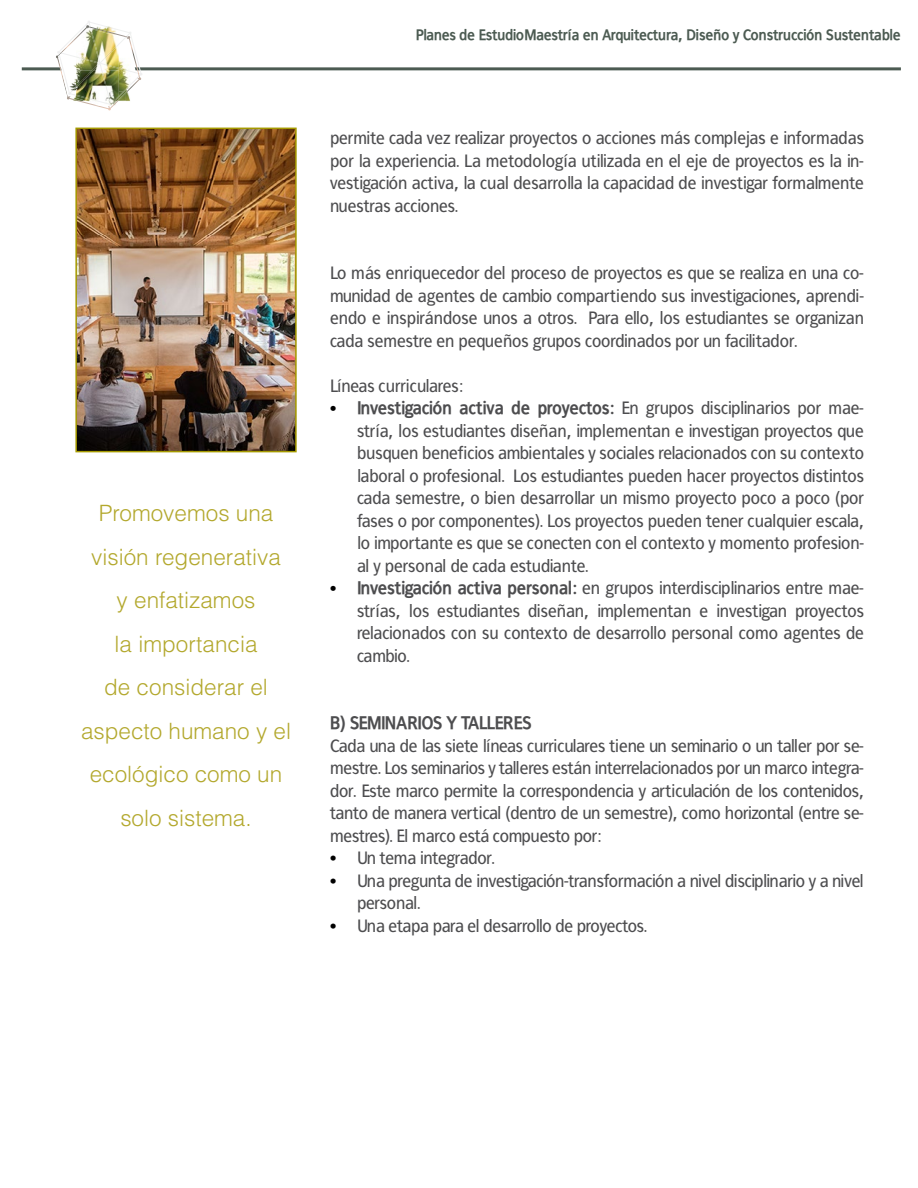
<style>
.page{position:relative;width:918px;height:1188px;background:#fff}
.page>*{position:absolute;margin:0;border:0;box-sizing:border-box;transform-origin:0 0}
.t1{font:300 22.5px/43.5px "Helvetica LT Std";color:#b3a82d;text-align:center}
.t2{font:18px/22.5px "Francophil Sans";letter-spacing:-.01em;color:#4d4d4f;text-align:justify}
.t3{font:700 18px "Francophil Sans";letter-spacing:-.04em;color:#4d4d4f}
.t4{font:700 15px "Francophil Sans";color:#4c5b52}
.s1{font-family:"Times";font-weight:700;color:#000}
.s2{font-weight:700}
.s3{font-family:"Times";color:#000}
</style>
<div class="page">
<hr style="left:22px;top:67px;width:879px;height:3px;background:#4c5b52">
<img style="left:56px;top:21px;width:87px;height:89px">
<img style="left:90px;top:99px;width:15px;height:4px">
<img style="left:78px;top:131px;width:216px;height:318px">
<div style="left:75px;top:128px;width:222px;height:324px;border:2px solid #a59a00"></div>
<p class="t1" style="left:81px;top:491px;width:212px">Promovemos una visión regenerativa<br>y enfatizamos<br>la importancia<br>de considerar el aspecto humano y el ecológico como un solo sistema.</p>
<p class="t4" style="left:416px;top:26px;width:486px">Planes de EstudioMaestría en Arquitectura, Diseño y Construcción Sustentable</p>
<p class="t2" style="left:330px;top:127px;width:536px">permite cada vez realizar proyectos o acciones más complejas e informadas por la experiencia. La metodología utilizada en el eje de proyectos es la in&shy;vestigación activa, la cual desarrolla la capacidad de investigar formalmente nuestras acciones.</p>
<p class="t2" style="left:330px;top:262px;width:536px">Lo más enriquecedor del proceso de proyectos es que se realiza en una co&shy;munidad de agentes de cambio compartiendo sus investigaciones, aprendi&shy;endo e inspirándose unos a otros. Para ello, los estudiantes se organizan cada semestre en pequeños grupos coordinados por un facilitador.</p>
<p class="t2" style="left:330px;top:374px;width:135px">Líneas curriculares:</p>
<p class="t2" style="left:357px;top:397px;width:509px;text-indent:-27px"><span class="s1">•</span> <span class="s2">Investigación activa de proyectos:</span> En grupos disciplinarios por mae&shy;stría, los estudiantes diseñan, implementan e investigan proyectos que busquen beneficios ambientales y sociales relacionados con su contexto laboral o profesional. Los estudiantes pueden hacer proyectos distintos cada semestre, o bien desarrollar un mismo proyecto poco a poco (por fases o por componentes). Los proyectos pueden tener cualquier escala, lo importante es que se conecten con el contexto y momento profesion&shy;al y personal de cada estudiante.</p>
<p class="t2" style="left:357px;top:577px;width:509px;text-indent:-27px"><span class="s1">•</span> <span class="s2">Investigación activa personal:</span> en grupos interdisciplinarios entre mae&shy;strías, los estudiantes diseñan, implementan e investigan proyectos relacionados con su contexto de desarrollo personal como agentes de cambio.</p>
<p class="t3" style="left:330px;top:712px;width:203px">B) SEMINARIOS Y TALLERES</p>
<p class="t2" style="left:330px;top:734px;width:535px">Cada una de las siete líneas curriculares tiene un seminario o un taller por se&shy;mestre. Los seminarios y talleres están interrelacionados por un marco integra&shy;dor. Este marco permite la correspondencia y articulación de los contenidos, tanto de manera vertical (dentro de un semestre), como horizontal (entre se&shy;mestres). El marco está compuesto por:</p>
<p class="t2" style="left:330px;top:847px;width:166px"><span class="s3">•</span> Un tema integrador.</p>
<p class="t2" style="left:357px;top:869px;width:509px;text-indent:-27px"><span class="s3">•</span> Una pregunta de investigación-transformación a nivel disciplinario y a nivel personal.</p>
<p class="t2" style="left:330px;top:914px;width:319px"><span class="s3">•</span> Una etapa para el desarrollo de proyectos.</p>
</div>
